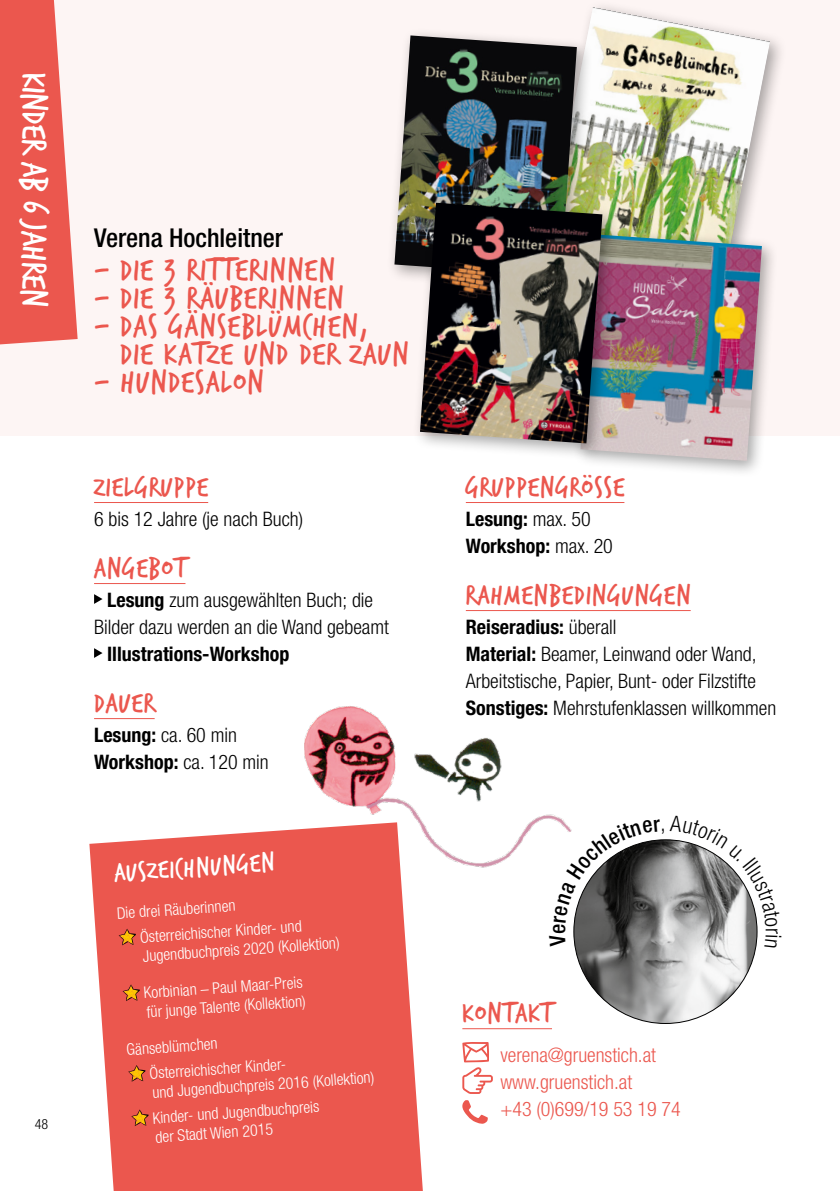
<style>
.page{position:relative;width:840px;height:1191px;background:#fff}
.page>*{position:absolute;margin:0;border:0;box-sizing:border-box;transform-origin:0 0}
.t1{font:38px "Trash Hand";color:#fff}
.t2{font:34px/28px "Trash Hand";letter-spacing:.04em;color:#eb574e}
.t3{font:30px "Trash Hand";letter-spacing:.04em;color:#eb574e}
.t4{font:28px "Trash Hand";color:#fff}
.t5{font:500 condensed 26px "Helvetica Neue LT Std";color:#000}
.t6{font:300 condensed 20px/27px "Helvetica Neue LT Std";color:#000}
.t7{font:300 condensed 20px/27px "Helvetica Neue LT Std";color:#eb574e}
.t8{font:700 condensed 20px/27px "Helvetica Neue LT Std";color:#000}
.t9{font:300 condensed 16px/25.4px "Helvetica Neue LT Std";color:#fff}
.t10{font:300 condensed 14px "Helvetica Neue LT Std";color:#000}
.s1{font-weight:700}
.s2{font-weight:300}
</style>
<div class="page">
<div style="left:0;top:0;width:839px;height:436px;background:#fdf5f4"></div>
<svg style="left:0;top:0;width:78px;height:345px"></svg>
<hr style="left:94px;top:502px;width:114px;height:1px;background:#eb574e">
<hr style="left:94px;top:583px;width:91px;height:1px;background:#eb574e">
<hr style="left:94px;top:718px;width:60px;height:1px;background:#eb574e">
<svg style="left:94px;top:594px;width:8px;height:10px"></svg>
<svg style="left:94px;top:648px;width:8px;height:10px"></svg>
<hr style="left:465px;top:502px;width:159px;height:1px;background:#eb574e">
<hr style="left:465px;top:610px;width:225px;height:1px;background:#eb574e">
<hr style="left:462px;top:1028px;width:89px;height:1px;background:#eb574e">
<svg style="left:462px;top:1042px;width:30px;height:52px"></svg>
<svg style="left:462px;top:1100px;width:25px;height:24px"></svg>
<img style="left:573px;top:839px;width:183px;height:184px;border-radius:92px">
<div style="left:539px;top:0;width:247px;height:295px;background:#000;opacity:.35"></div>
<img style="left:546px;top:7px;width:223px;height:220px">
<div style="left:572px;top:227px;width:206px;height:250px;background:#000;opacity:.35"></div>
<img style="left:580px;top:234px;width:181px;height:227px">
<div style="left:386px;top:28px;width:207px;height:265px;background:#000;opacity:.35"></div>
<img style="left:394px;top:35px;width:182px;height:241px">
<div style="left:412px;top:195px;width:207px;height:265px;background:#000;opacity:.35"></div>
<img style="left:420px;top:203px;width:182px;height:240px">
<svg style="left:89px;top:830px;width:333px;height:361px;fill:#eb574e"></svg>
<svg style="left:118px;top:928px;width:18px;height:17px"></svg>
<svg style="left:122px;top:984px;width:18px;height:17px"></svg>
<svg style="left:128px;top:1065px;width:17px;height:16px"></svg>
<svg style="left:131px;top:1109px;width:17px;height:17px"></svg>
<img style="left:287px;top:706px;width:378px;height:182px">
<svg style="left:549px;top:819px;width:114px;height:127px"></svg>
<svg style="left:669px;top:839px;width:89px;height:109px"></svg>
<h1 class="t1" style="left:53px;top:73px;width:236px;rotate:90deg">KINDER AB 6 JAHREN</h1>
<p class="t10" style="left:35px;top:1116px;width:15px">48</p>
<h3 class="t5" style="left:94px;top:222px;width:190px">Verena Hochleitner</h3>
<h2 class="t2" style="left:94px;top:257px;width:242px">- DIE 3 RITTERINNEN</h2>
<h2 class="t2" style="left:94px;top:285px;width:251px">- DIE 3 RÄUBERINNEN</h2>
<h2 class="t2" style="left:120px;top:313px;width:290px;text-indent:-26px">- DAS GÄNSEBLÜMCHEN,<br>DIE KATZE UND DER ZAUN</h2>
<h2 class="t2" style="left:94px;top:370px;width:171px">- HUNDESALON</h2>
<h3 class="t3" style="left:94px;top:472px;width:115px">ZIELGRUPPE</h3>
<p class="t6" style="left:94px;top:505px;width:210px">6 bis 12 Jahre (je nach Buch)</p>
<h3 class="t3" style="left:94px;top:553px;width:93px">ANGEBOT</h3>
<p class="t6" style="left:94px;top:586px;width:296px;text-align:center"><span class="s1">Lesung</span> zum ausgewählten Buch; die<br>Bilder dazu werden an die Wand gebeamt</p>
<p class="t8" style="left:107px;top:639px;width:184px">Illustrations-Workshop</p>
<h3 class="t3" style="left:94px;top:688px;width:62px">DAUER</h3>
<p class="t6" style="left:94px;top:721px;width:176px"><span class="s1">Lesung:</span> ca. 60 min<br><span class="s1">Workshop:</span> ca. 120 min</p>
<h3 class="t4" style="left:113px;top:859px;width:162px;rotate:-4deg">AUSZEICHNUNGEN</h3>
<p class="t9" style="left:137px;top:899px;width:163px;text-indent:-21px;rotate:-4deg">Die drei Räuberinnen<br>Österreichischer Kinder- und</p>
<p class="t9" style="left:142px;top:943px;width:199px;rotate:-4deg">Jugendbuchpreis 2020 (Kollektion)</p>
<p class="t9" style="left:143px;top:983px;width:162px;line-height:19.2px;rotate:-4deg">Korbinian – Paul Maar-Preis für junge Talente (Kollektion)</p>
<p class="t9" style="left:147px;top:1035px;width:141px;text-indent:-21px;rotate:-4deg">Gänseblümchen<br>Österreichischer Kinder-</p>
<p class="t9" style="left:150px;top:1079px;width:225px;rotate:-4deg">und Jugendbuchpreis 2016 (Kollektion)<br>Kinder- und Jugendbuchpreis</p>
<p class="t9" style="left:154px;top:1124px;width:119px;rotate:-4deg">der Stadt Wien 2015</p>
<h3 class="t3" style="left:465px;top:472px;width:160px">GRUPPENGRÖSSE</h3>
<p class="t8" style="left:465px;top:504px;width:148px">Lesung: <span class="s2">max. 50<br></span>Workshop: <span class="s2">max. 20</span></p>
<h3 class="t3" style="left:465px;top:580px;width:226px">RAHMENBEDINGUNGEN</h3>
<p class="t6" style="left:465px;top:613px;width:312px"><span class="s1">Reiseradius:</span> überall<br><span class="s1">Material:</span> Beamer, Leinwand oder Wand, Arbeitstische, Papier, Bunt- oder Filzstifte <span class="s1">Sonstiges:</span> Mehrstufenklassen willkommen</p>
<h3 class="t3" style="left:462px;top:998px;width:91px">KONTAKT</h3>
<p class="t7" style="left:500px;top:1041px;width:182px">verena@gruenstich.at www.gruenstich.at<br>+43 (0)699/19 53 19 74</p>
</div>
